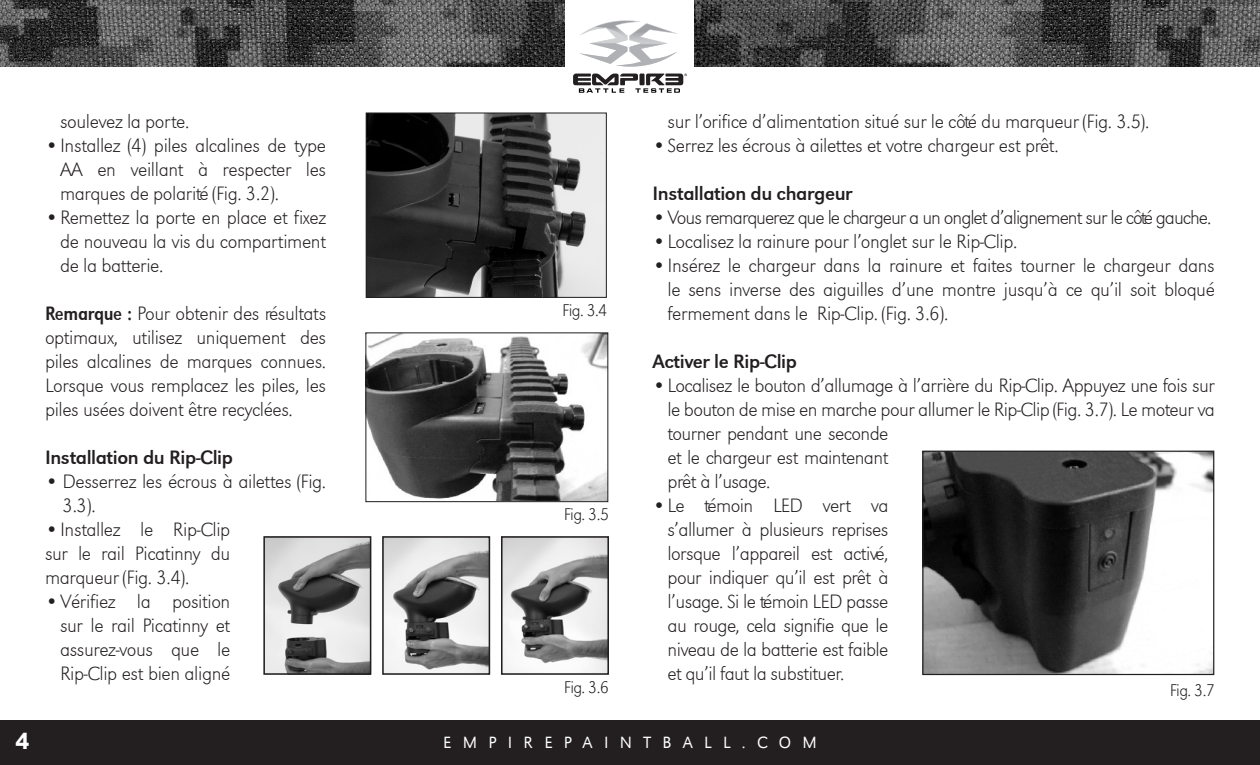
<style>
.page{position:relative;width:1260px;height:765px;background:#fff}
.page>*{position:absolute;margin:0;border:0;box-sizing:border-box;transform-origin:0 0}
.t1{font:800 22.5px "Arial";color:#fff}
.t2{font:20px/24px "URW Grotesk T Extr Ligh";letter-spacing:-.02em;color:#231f20;text-align:justify}
.t3{font:20px "URW Grotesk T Extr Ligh";letter-spacing:-.05em;color:#231f20}
.t4{font:20px "URW Grotesk T";letter-spacing:-.02em;color:#231f20}
.t5{font:17.5px "URW Grotesk T Extr Ligh";letter-spacing:-.035em;color:#231f20}
.t6{font:16.75px "URW Grotesk SCT Ligh";letter-spacing:.675em;color:#fff}
.s1{font-family:"URW Grotesk T Regu Extr Narr"}
</style>
<div class="page">
<div style="left:0;top:720px;width:1260px;height:45px;background:#231f20"></div>
<img style="left:0;top:0;width:1260px;height:67px">
<div style="left:566px;top:0;width:128px;height:96px;background:#fff"></div>
<svg style="left:573px;top:20px;width:114px;height:73px"></svg>
<img style="left:924px;top:453px;width:288px;height:220px">
<div style="left:922px;top:451px;width:292px;height:224px;border:1px solid #231f20"></div>
<img style="left:368px;top:114px;width:237px;height:182px">
<div style="left:366px;top:112px;width:241px;height:186px;border:1px solid #231f20"></div>
<img style="left:367px;top:334px;width:239px;height:166px">
<div style="left:365px;top:332px;width:243px;height:170px;border:1px solid #231f20"></div>
<img style="left:266px;top:539px;width:102px;height:133px">
<div style="left:263px;top:536px;width:108px;height:139px;border:2px solid #231f20"></div>
<img style="left:385px;top:539px;width:102px;height:133px">
<div style="left:382px;top:536px;width:108px;height:139px;border:2px solid #231f20"></div>
<img style="left:504px;top:539px;width:102px;height:133px">
<div style="left:501px;top:536px;width:108px;height:139px;border:2px solid #231f20"></div>
<p class="t2" style="left:60px;top:109px;width:131px">soulevez la porte.</p>
<p class="t2" style="left:60px;top:133px;width:268px;text-indent:-15px">•Installez (4) piles alcalines de type AA en veillant à respecter les marques de polarité (Fig. 3.2).</p>
<p class="t2" style="left:60px;top:205px;width:268px;text-indent:-15px">•Remettez la porte en place et fixez de nouveau la vis du compartiment de la batterie.</p>
<p class="t2" style="left:45px;top:301px;width:283px"><span class="s1">Remarque :</span> Pour obtenir des résultats optimaux, utilisez uniquement des piles alcalines de marques connues.<br>Lorsque vous remplacez les piles, les piles usées doivent être recyclées.</p>
<p class="t4" style="left:45px;top:446px;width:190px">Installation du Rip-Clip</p>
<p class="t2" style="left:63px;top:469px;width:265px;text-indent:-18px">• Desserrez les écrous à ailettes (Fig.<br>3.3).</p>
<p class="t2" style="left:45px;top:517px;width:187px">•Installez le Rip-Clip sur le rail Picatinny du marqueur (Fig. 3.4).</p>
<p class="t2" style="left:60px;top:589px;width:172px;text-indent:-15px">•Vérifiez la position sur le rail Picatinny et assurez-vous que le Rip-Clip est bien aligné</p>
<p class="t2" style="left:668px;top:109px;width:483px">sur l’orifice d’alimentation situé sur le côté du marqueur (Fig. 3.5).</p>
<p class="t2" style="left:652px;top:133px;width:408px">•Serrez les écrous à ailettes et votre chargeur est prêt.</p>
<p class="t4" style="left:652px;top:182px;width:202px">Installation du chargeur</p>
<p class="t3" style="left:652px;top:206px;width:560px">•Vous remarquerez que le chargeur a un onglet d’alignement sur le côté gauche.</p>
<p class="t2" style="left:652px;top:229px;width:366px">•Localisez la rainure pour l’onglet sur le Rip-Clip.</p>
<p class="t2" style="left:668px;top:253px;width:549px;text-indent:-15px">•Insérez le chargeur dans la rainure et faites tourner le chargeur dans le sens inverse des aiguilles d’une montre jusqu’à ce qu’il soit bloqué fermement dans le Rip-Clip. (Fig. 3.6).</p>
<p class="t4" style="left:652px;top:350px;width:146px">Activer le Rip-Clip</p>
<p class="t2" style="left:668px;top:373px;width:549px;text-align:left;text-indent:-15px">•Localisez le bouton d’allumage à l’arrière du Rip-Clip. Appuyez une fois sur le bouton de mise en marche pour allumer le Rip-Clip (Fig. 3.7). Le moteur va tourner pendant une seconde<br>et le chargeur est maintenant<br>prêt à l’usage.</p>
<p class="t2" style="left:668px;top:493px;width:223px;text-indent:-15px">•Le témoin LED vert va s’allumer à plusieurs reprises lorsque l’appareil est activé, pour indiquer qu’il est prêt à l’usage. Si le témoin LED passe au rouge, cela signifie que le niveau de la batterie est faible et qu’il faut la substituer.</p>
<p class="t5" style="left:562px;top:300px;width:47px">Fig. 3.4</p>
<p class="t5" style="left:564px;top:504px;width:47px">Fig. 3.5</p>
<p class="t5" style="left:564px;top:677px;width:47px">Fig. 3.6</p>
<p class="t5" style="left:1170px;top:680px;width:47px">Fig. 3.7</p>
<p class="t1" style="left:16px;top:727px;width:15px">4</p>
<p class="t6" style="left:443px;top:733px;width:375px">EMPIREPAINTBALL.COM</p>
</div>
